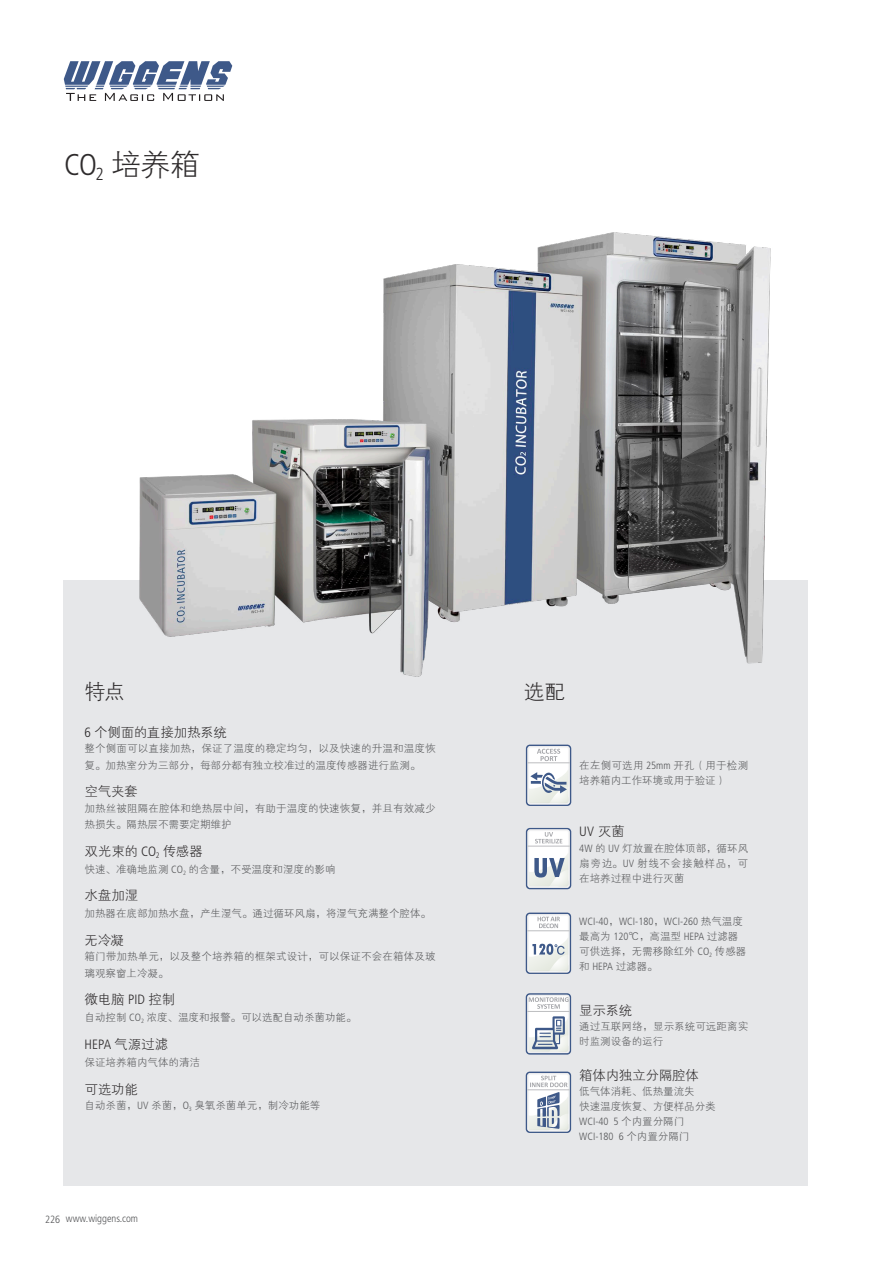
<style>
.page{position:relative;width:893px;height:1263px;background:#fff}
.page>*{position:absolute;margin:0;border:0;box-sizing:border-box;transform-origin:0 0}
.t1{font:30px "FZXH1 JW GB1 0";color:#2e2b2c}
.W-正文-无项目符号{font:21px "FZXH1 JW GB1 0";color:#2e2b2c}
.W-正文前段距-无项目符号{font:13.5px "FZXH1 JW GB1 0";letter-spacing:-.015em;color:#2e2b2c}
.W-正文-无项目符号-2{font:13.5px "FZXH1 JW GB1 0";letter-spacing:-.02em;color:#2e2b2c}
.W-正文前段距-无项目符号-2{font:300 condensed 13.5px "Frutiger LT Std";color:#2e2b2c}
.W-正文-无项目符号-3{font:300 condensed 13.5px "Frutiger LT Std";color:#2e2b2c}
.W-正文-无项目符号-4{font:10.5px/15px "FZXH1 JW GB1 0";color:#57585a}
.W-正文-无项目符号-5{font:300 condensed 10.5px "Frutiger LT Std";color:#57585a}
.s1{font-family:"Frutiger LT Std";font-weight:300;font-stretch:condensed}
.s2{font-family:"FZXH1 JW GB1 0";font-weight:400;font-stretch:normal}
</style>
<div class="page">
<svg style="left:64px;top:61px;width:168px;height:40px"></svg>
<div style="left:64px;top:580px;width:744px;height:606px;background:#e6e7e9"></div>
<div style="left:526px;top:828px;width:45px;height:61px;background:#3e5989;border-radius:4px"></div>
<svg style="left:527px;top:829px;width:43px;height:59px"></svg>
<div style="left:528px;top:829px;width:42px;height:59px;background:#e9eaeb;border-radius:3px"></div>
<div style="left:528px;top:830px;width:41px;height:57px;background:#f2f3f4;border-radius:2px"></div>
<svg style="left:529px;top:831px;width:39px;height:55px"></svg>
<hr style="left:527px;top:846px;width:43px;height:1px;background:#bcbdc0">
<svg style="left:535px;top:832px;width:27px;height:11px"></svg>
<svg style="left:529px;top:852px;width:40px;height:35px"></svg>
<svg style="left:526px;top:745px;width:45px;height:61px"></svg>
<svg style="left:527px;top:746px;width:43px;height:58px"></svg>
<div style="left:528px;top:746px;width:42px;height:58px;background:#e9eaeb;border-radius:3px"></div>
<div style="left:528px;top:747px;width:41px;height:56px;background:#f2f3f4;border-radius:2px"></div>
<div style="left:529px;top:748px;width:39px;height:54px;background:#fff;border-radius:2px"></div>
<hr style="left:527px;top:762px;width:43px;height:1px;background:#bcbdc0">
<svg style="left:537px;top:749px;width:23px;height:12px"></svg>
<svg style="left:529px;top:770px;width:40px;height:34px"></svg>
<svg style="left:526px;top:912px;width:45px;height:62px"></svg>
<div style="left:527px;top:914px;width:43px;height:58px;background:#ccd2da;border-radius:3px"></div>
<div style="left:527px;top:914px;width:42px;height:58px;background:#f5f6f7;border-radius:3px"></div>
<div style="left:529px;top:916px;width:39px;height:54px;background:#fff;border-radius:2px"></div>
<hr style="left:527px;top:930px;width:43px;height:1px;background:#bcbdc0">
<svg style="left:538px;top:917px;width:22px;height:11px"></svg>
<svg style="left:528px;top:937px;width:41px;height:35px"></svg>
<svg style="left:526px;top:993px;width:45px;height:61px"></svg>
<div style="left:527px;top:995px;width:43px;height:58px;background:#ccd2da;border-radius:3px"></div>
<svg style="left:527px;top:995px;width:42px;height:58px"></svg>
<div style="left:529px;top:997px;width:39px;height:54px;background:#fff;border-radius:2px"></div>
<hr style="left:527px;top:1011px;width:43px;height:1px;background:#bcbdc0">
<svg style="left:529px;top:997px;width:40px;height:12px"></svg>
<svg style="left:528px;top:1016px;width:41px;height:37px"></svg>
<svg style="left:526px;top:1071px;width:45px;height:62px"></svg>
<div style="left:527px;top:1073px;width:43px;height:58px;background:#ccd2da;border-radius:3px"></div>
<svg style="left:527px;top:1073px;width:42px;height:58px"></svg>
<hr style="left:527px;top:1089px;width:43px;height:1px;background:#bcbdc0">
<svg style="left:528px;top:1076px;width:41px;height:55px;background:#cfd5dc"></svg>
<img style="left:139px;top:232px;width:632px;height:445px">
<p class="t1" style="left:64px;top:148px;width:137px"><span class="s1">CO</span><sub>2</sub> 培养箱</p>
<p class="W-正文-无项目符号" style="left:85px;top:680px;width:42px">特点</p>
<p class="W-正文前段距-无项目符号" style="left:85px;top:725px;width:144px"><span class="s1">6</span> 个侧面的直接加热系统</p>
<p class="W-正文-无项目符号-4" style="left:85px;top:741px;width:352px;line-height:16.5px">整个侧面可以直接加热，保证了温度的稳定均匀，以及快速的升温和温度恢复。加热室分为三部分，每部分都有独立校准过的温度传感器进行监测。</p>
<p class="W-正文前段距-无项目符号" style="left:85px;top:784px;width:55px">空气夹套</p>
<p class="W-正文-无项目符号-4" style="left:85px;top:800px;width:352px;line-height:16.5px">加热丝被阻隔在腔体和绝热层中间，有助于温度的快速恢复，并且有效减少热损失。隔热层不需要定期维护</p>
<p class="W-正文前段距-无项目符号" style="left:85px;top:844px;width:120px">双光束的 <span class="s1">CO</span><sub>2</sub> 传感器</p>
<p class="W-正文-无项目符号-4" style="left:85px;top:862px;width:253px">快速、准确地监测 <span class="s1">CO</span><sub>2</sub> 的含量，不受温度和湿度的影响</p>
<p class="W-正文前段距-无项目符号" style="left:85px;top:888px;width:55px">水盘加湿</p>
<p class="W-正文-无项目符号-4" style="left:85px;top:906px;width:348px">加热器在底部加热水盘，产生湿气。通过循环风扇，将湿气充满整个腔体。</p>
<p class="W-正文前段距-无项目符号" style="left:85px;top:933px;width:41px">无冷凝</p>
<p class="W-正文-无项目符号-4" style="left:85px;top:949px;width:352px;line-height:16.5px">箱门带加热单元，以及整个培养箱的框架式设计，可以保证不会在箱体及玻璃观察窗上冷凝。</p>
<p class="W-正文前段距-无项目符号" style="left:85px;top:992px;width:92px">微电脑 <span class="s1">PID</span> 控制</p>
<p class="W-正文-无项目符号-4" style="left:85px;top:1010px;width:274px">自动控制 <span class="s1">CO</span><sub>2</sub> 浓度、温度和报警。可以选配自动杀菌功能。</p>
<p class="W-正文前段距-无项目符号-2" style="left:85px;top:1037px;width:85px">HEPA <span class="s2">气源过滤</span></p>
<p class="W-正文-无项目符号-4" style="left:85px;top:1055px;width:117px">保证培养箱内气体的清洁</p>
<p class="W-正文前段距-无项目符号" style="left:85px;top:1081px;width:55px">可选功能</p>
<p class="W-正文-无项目符号-4" style="left:85px;top:1098px;width:237px">自动杀菌，<span class="s1">UV</span> 杀菌，<span class="s1">O</span><sub>3</sub> 臭氧杀菌单元，制冷功能等</p>
<p class="W-正文-无项目符号-5" style="left:45px;top:1212px;width:94px">226 www.wiggens.com</p>
<p class="W-正文-无项目符号" style="left:524px;top:680px;width:43px">选配</p>
<p class="W-正文-无项目符号-4" style="left:579px;top:758px;width:170px">在左侧可选用 <span class="s1">25mm</span> 开孔（用于检测培养箱内工作环境或用于验证）</p>
<p class="W-正文-无项目符号-3" style="left:579px;top:824px;width:47px">UV <span class="s2">灭菌</span></p>
<p class="W-正文-无项目符号-4" style="left:579px;top:841px;width:170px;text-align:justify"><span class="s1">4W</span> 的 <span class="s1">UV</span> 灯放置在腔体顶部，循环风扇旁边。<span class="s1">UV</span> 射线不会接触样品，可在培养过程中进行灭菌</p>
<p class="W-正文-无项目符号-4" style="left:579px;top:914px;width:169px"><span class="s1">WCI-40</span>，<span class="s1">WCI-180</span>，<span class="s1">WCI-260</span> 热气温度最高为 <span class="s1">120</span>℃，高温型 <span class="s1">HEPA</span> 过滤器可供选择，无需移除红外 <span class="s1">CO</span><sub>2</sub> 传感器和 <span class="s1">HEPA</span> 过滤器。</p>
<p class="W-正文-无项目符号-2" style="left:579px;top:1003px;width:54px">显示系统</p>
<p class="W-正文-无项目符号-4" style="left:579px;top:1019px;width:170px">通过互联网络，显示系统可远距离实时监测设备的运行</p>
<p class="W-正文-无项目符号-2" style="left:579px;top:1067px;width:121px">箱体内独立分隔腔体</p>
<p class="W-正文-无项目符号-4" style="left:579px;top:1084px;width:117px">低气体消耗、低热量流失</p>
<p class="W-正文-无项目符号-4" style="left:579px;top:1099px;width:138px">快速温度恢复、方便样品分类</p>
<p class="W-正文-无项目符号-5" style="left:579px;top:1115px;width:107px">WCI-40 5 <span class="s2">个内置分隔门</span></p>
<p class="W-正文-无项目符号-5" style="left:579px;top:1130px;width:112px">WCI-180 6 <span class="s2">个内置分隔门</span></p>
</div>
